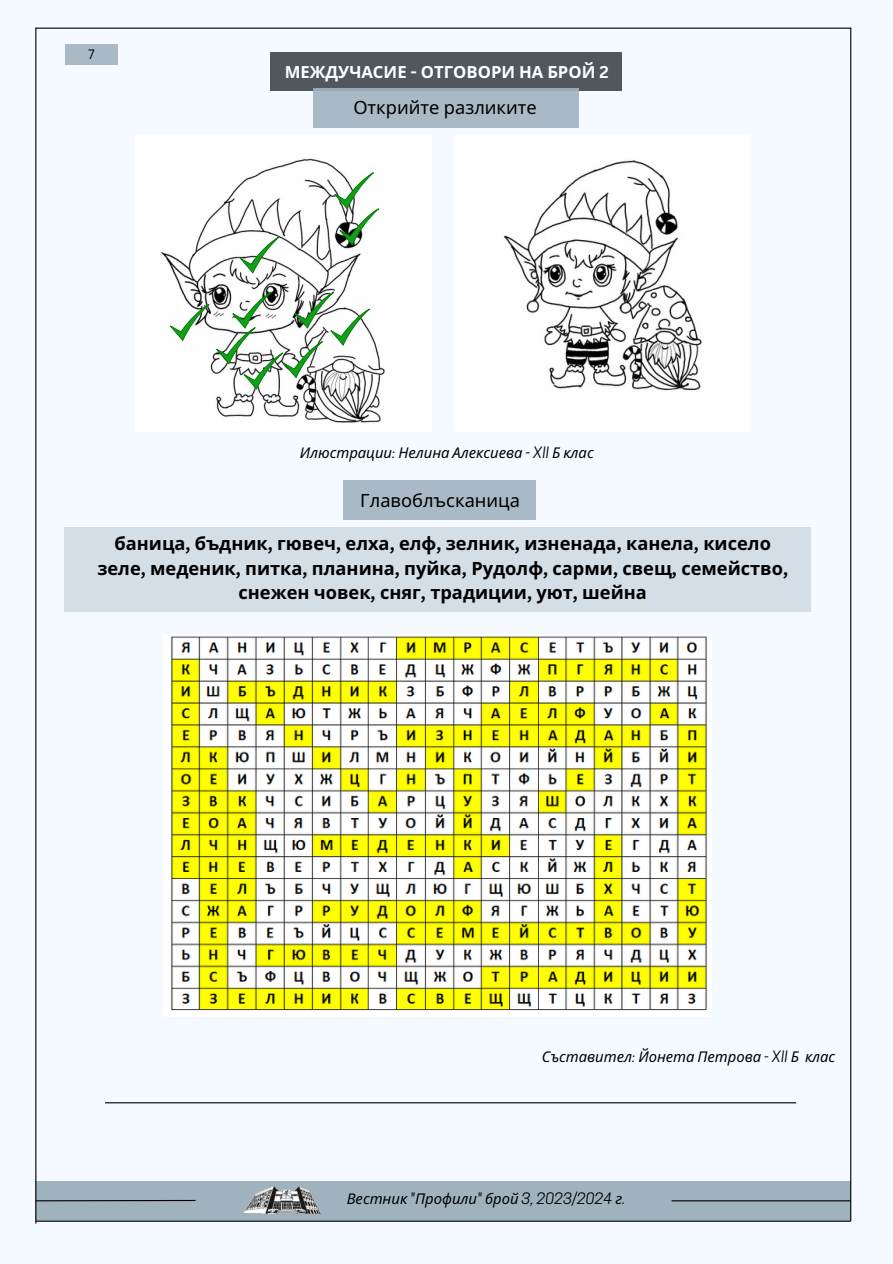
<style>
.page{position:relative;width:893px;height:1264px;background:#fff}
.page>*{position:absolute;margin:0;border:0;box-sizing:border-box;transform-origin:0 0}
.t1{font:700 18.3px/24.8px "Noto Sans";color:#000;text-align:center}
.t2{font:18.3px "Noto Sans";color:#000}
.t3{font:700 16.65px "Noto Sans";color:#fff}
.t4{font:italic 14.85px "Noto Sans";color:#000}
.t5{font:13.2px "Canva Sans";color:#000}
.s1{font-family:"Canva Sans"}
.s2{font-family:"Cooper Hewitt"}
</style>
<div class="page">
<div style="left:0;top:0;width:892px;height:1263px;background:#f4faff"></div>
<div style="left:36px;top:1180px;width:814px;height:40px;background:#a1b2bf"></div>
<hr style="left:36px;top:1199px;width:159px;height:2px;background:#000">
<hr style="left:671px;top:1200px;width:179px;height:1px;background:#000">
<hr style="left:36px;top:28px;width:814px;height:1px;background:#000">
<hr style="left:35px;top:28px;width:1px;height:1195px;background:#000">
<hr style="left:850px;top:28px;width:1px;height:1193px;background:#000">
<hr style="left:36px;top:1220px;width:814px;height:1px;background:#000">
<div style="left:65px;top:44px;width:53px;height:21px;background:#a9b9c5"></div>
<div style="left:344px;top:480px;width:192px;height:40px;background:#a9b9c5"></div>
<div style="left:64px;top:527px;width:746px;height:84px;background:#d4dee6"></div>
<hr style="left:105px;top:1102px;width:691px;height:1px;background:#000">
<img style="left:244px;top:1186px;width:77px;height:28px">
<div style="left:270px;top:52px;width:351px;height:38px;background:#51585d"></div>
<div style="left:313px;top:88px;width:265px;height:40px;background:#a9b9c5"></div>
<img style="left:161px;top:158px;width:224px;height:265px">
<img style="left:503px;top:159px;width:199px;height:232px">
<svg style="left:170px;top:304px;width:39px;height:37px"></svg>
<svg style="left:334px;top:172px;width:45px;height:73px"></svg>
<svg style="left:240px;top:236px;width:39px;height:37px"></svg>
<svg style="left:216px;top:291px;width:154px;height:99px"></svg>
<img style="left:163px;top:634px;width:548px;height:382px">
<p class="t5" style="left:88px;top:45px;width:8px">7</p>
<p class="t3" style="left:285px;top:60px;width:325px">МЕЖДУЧАСИЕ <span class="s1">-</span> ОТГОВОРИ НА БРОЙ <span class="s1">2</span></p>
<p class="t2" style="left:353px;top:95px;width:185px">Открийте разликите</p>
<p class="t4" style="left:300px;top:442px;width:295px">Илюстрации<span class="s2">:</span> Нелина Алексиева <span class="s2">- XII</span> Б клас</p>
<p class="t2" style="left:360px;top:487px;width:161px">Главоблъсканица</p>
<p class="t1" style="left:97px;top:530px;width:692px">баница<span class="s1">,</span> бъдник<span class="s1">,</span> гювеч<span class="s1">,</span> елха<span class="s1">,</span> елф<span class="s1">,</span> зелник<span class="s1">,</span> изненада<span class="s1">,</span> канела<span class="s1">,</span> кисело зеле<span class="s1">,</span> меденик<span class="s1">,</span> питка<span class="s1">,</span> планина<span class="s1">,</span> пуйка<span class="s1">,</span> Рудолф<span class="s1">,</span> сарми<span class="s1">,</span> свещ<span class="s1">,</span> семейство<span class="s1">, </span>снежен човек<span class="s1">,</span> сняг<span class="s1">,</span> традиции<span class="s1">,</span> уют<span class="s1">,</span> шейна</p>
<p class="t4" style="left:541px;top:1045px;width:295px">Съставител<span class="s2">:</span> Йонета Петрова <span class="s2">- XII</span> Б клас</p>
<p class="t4" style="left:347px;top:1187px;width:280px">Вестник <span class="s2">"</span>Профили<span class="s2">"</span> брой <span class="s2">3, 2023/2024</span> г<span class="s2">.</span></p>
</div>
